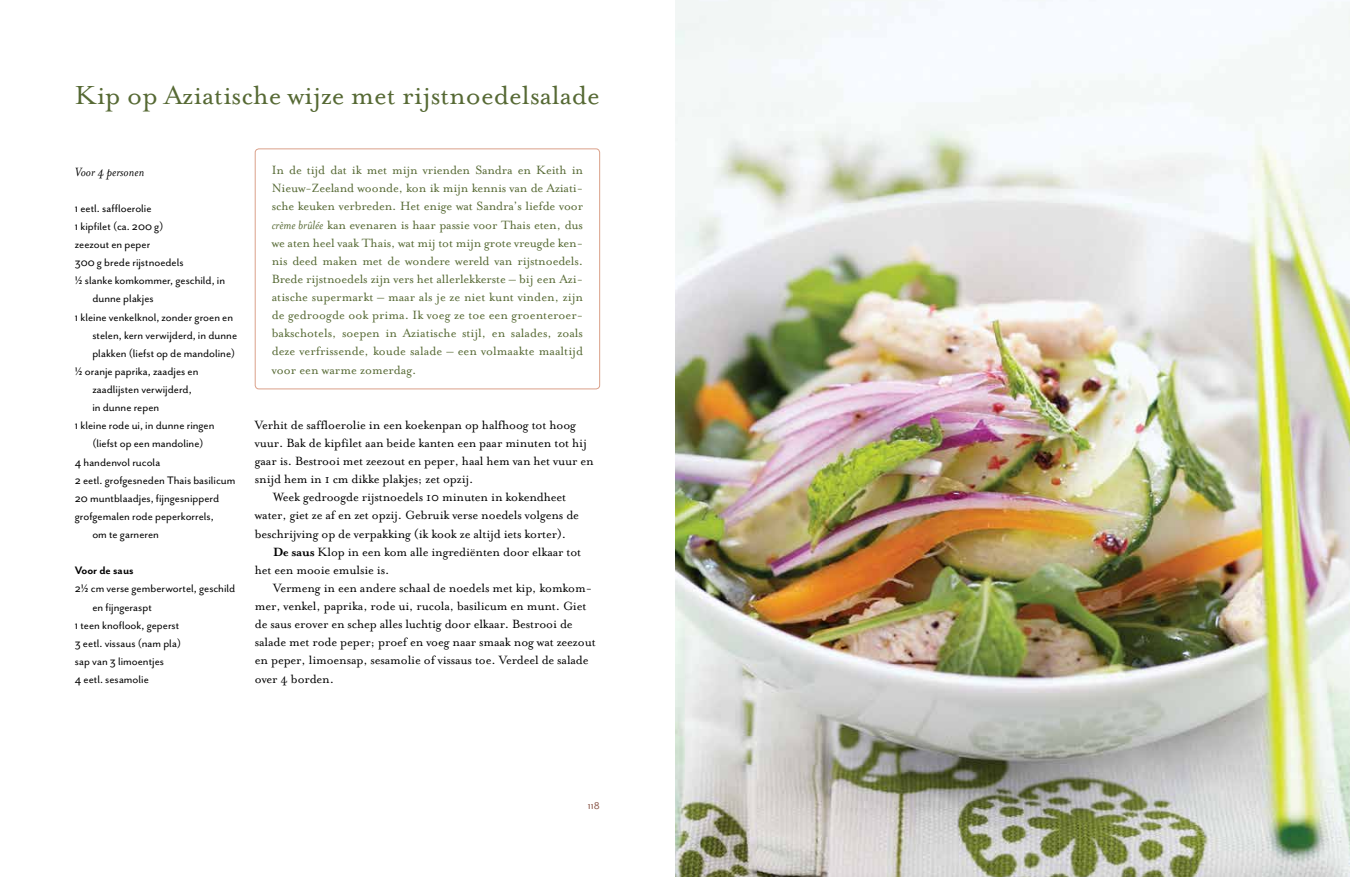
<style>
.page{position:relative;width:1350px;height:877px;background:#fff}
.page>*{position:absolute;margin:0;border:0;box-sizing:border-box;transform-origin:0 0}
.t1{font:30px "Mrs Eaves Roman";color:#566934}
.t2{font:13.75px "Mrs Eaves Roman";letter-spacing:-.01em;color:#000}
.t3{font:13.75px/18.1px "Mrs Eaves Roman";color:#566934;text-align:justify}
.t4{font:italic 13.75px "Mrs Eaves";color:#000}
.t5{font:12.5px "Mr Eaves San R";color:#000}
.t6{font:12.5px "Mr Eaves San B";color:#000}
.t7{font:11.25px "Mr Eaves San R";color:#8a594b}
.s1{font-family:"Mrs Eaves";font-style:italic}
.s2{font-family:"Mrs Eaves";font-weight:700}
</style>
<div class="page">
<img style="left:675px;top:0;width:675px;height:877px">
<div style="left:255px;top:149px;width:345px;height:240px;border:1px solid #daa089;border-radius:4px"></div>
<h1 class="t1" style="left:75px;top:78px;width:526px">Kip op Aziatische wijze met rijstnoedelsalade</h1>
<p class="t4" style="left:75px;top:164px;width:71px">Voor 4 personen</p>
<p class="t5" style="left:75px;top:201px;width:78px">1 eetl. saffloerolie</p>
<p class="t5" style="left:75px;top:219px;width:90px">1 kipfilet (ca. 200 g)</p>
<p class="t5" style="left:75px;top:237px;width:77px">zeezout en peper</p>
<p class="t5" style="left:75px;top:256px;width:110px">300 g brede rijstnoedels</p>
<p class="t5" style="left:75px;top:274px;width:152px">½ slanke komkommer, geschild, in</p>
<p class="t5" style="left:92px;top:292px;width:63px">dunne plakjes</p>
<p class="t5" style="left:75px;top:310px;width:160px">1 kleine venkelknol, zonder groen en</p>
<p class="t5" style="left:92px;top:328px;width:146px">stelen, kern verwijderd, in dunne</p>
<p class="t5" style="left:92px;top:346px;width:144px">plakken (liefst op de mandoline)</p>
<p class="t5" style="left:75px;top:364px;width:125px">½ oranje paprika, zaadjes en</p>
<p class="t5" style="left:92px;top:382px;width:101px">zaadlijsten verwijderd,</p>
<p class="t5" style="left:92px;top:401px;width:68px">in dunne repen</p>
<p class="t5" style="left:75px;top:419px;width:141px">1 kleine rode ui, in dunne ringen</p>
<p class="t5" style="left:92px;top:437px;width:113px">(liefst op een mandoline)</p>
<p class="t5" style="left:75px;top:455px;width:87px">4 handenvol rucola</p>
<p class="t5" style="left:75px;top:473px;width:162px">2 eetl. grofgesneden Thais basilicum</p>
<p class="t5" style="left:75px;top:491px;width:146px">20 muntblaadjes, fijngesnipperd</p>
<p class="t5" style="left:75px;top:509px;width:140px">grofgemalen rode peperkorrels,</p>
<p class="t5" style="left:92px;top:527px;width:68px">om te garneren</p>
<p class="t6" style="left:75px;top:564px;width:60px">Voor de saus</p>
<p class="t5" style="left:75px;top:582px;width:162px">2½ cm verse gemberwortel, geschild</p>
<p class="t5" style="left:92px;top:600px;width:61px">en fijngeraspt</p>
<p class="t5" style="left:75px;top:618px;width:106px">1 teen knoflook, geperst</p>
<p class="t5" style="left:75px;top:636px;width:108px">3 eetl. vissaus (nam pla)</p>
<p class="t5" style="left:75px;top:654px;width:91px">sap van 3 limoentjes</p>
<p class="t5" style="left:75px;top:672px;width:76px">4 eetl. sesamolie</p>
<p class="t3" style="left:272px;top:161px;width:313px">In de tijd dat ik met mijn vrienden Sandra en Keith in Nieuw-Zeeland woonde, kon ik mijn kennis van de Aziati&shy;sche keuken verbreden. Het enige wat Sandra’s liefde voor <span class="s1">crème brûlée</span> kan evenaren is haar passie voor Thais eten, dus we aten heel vaak Thais, wat mij tot mijn grote vreugde ken&shy;nis deed maken met de wondere wereld van rijstnoedels.<br>Brede rijstnoedels zijn vers het allerlekkerste – bij een Azi&shy;atische supermarkt – maar als je ze niet kunt vinden, zijn de gedroogde ook prima. Ik voeg ze toe een groenteroer&shy;bakschotels, soepen in Aziatische stijl, en salades, zoals deze verfrissende, koude salade – een volmaakte maaltijd voor een warme zomerdag.</p>
<p class="t2" style="left:255px;top:417px;width:323px">Verhit de saffloerolie in een koekenpan op halfhoog tot hoog</p>
<p class="t2" style="left:255px;top:435px;width:333px">vuur. Bak de kipfilet aan beide kanten een paar minuten tot hij</p>
<p class="t2" style="left:255px;top:454px;width:340px">gaar is. Bestrooi met zeezout en peper, haal hem van het vuur en</p>
<p class="t2" style="left:255px;top:472px;width:220px">snijd hem in 1 cm dikke plakjes; zet opzij.</p>
<p class="t2" style="left:273px;top:490px;width:295px">Week gedroogde rijstnoedels 10 minuten in kokendheet</p>
<p class="t2" style="left:255px;top:508px;width:326px">water, giet ze af en zet opzij. Gebruik verse noedels volgens de</p>
<p class="t2" style="left:255px;top:526px;width:313px">beschrijving op de verpakking (ik kook ze altijd iets korter).</p>
<p class="t2" style="left:273px;top:544px;width:310px"><span class="s2">De saus</span> Klop in een kom alle ingrediënten door elkaar tot</p>
<p class="t2" style="left:255px;top:562px;width:136px">het een mooie emulsie is.</p>
<p class="t2" style="left:273px;top:580px;width:320px">Vermeng in een andere schaal de noedels met kip, komkom-</p>
<p class="t2" style="left:255px;top:598px;width:333px">mer, venkel, paprika, rode ui, rucola, basilicum en munt. Giet</p>
<p class="t2" style="left:255px;top:617px;width:319px">de saus erover en schep alles luchtig door elkaar. Bestrooi de</p>
<p class="t2" style="left:255px;top:635px;width:342px">salade met rode peper; proef en voeg naar smaak nog wat zeezout</p>
<p class="t2" style="left:255px;top:653px;width:335px">en peper, limoensap, sesamolie of vissaus toe. Verdeel de salade</p>
<p class="t2" style="left:255px;top:671px;width:81px">over 4 borden.</p>
<p class="t7" style="left:588px;top:800px;width:14px">118</p>
</div>
